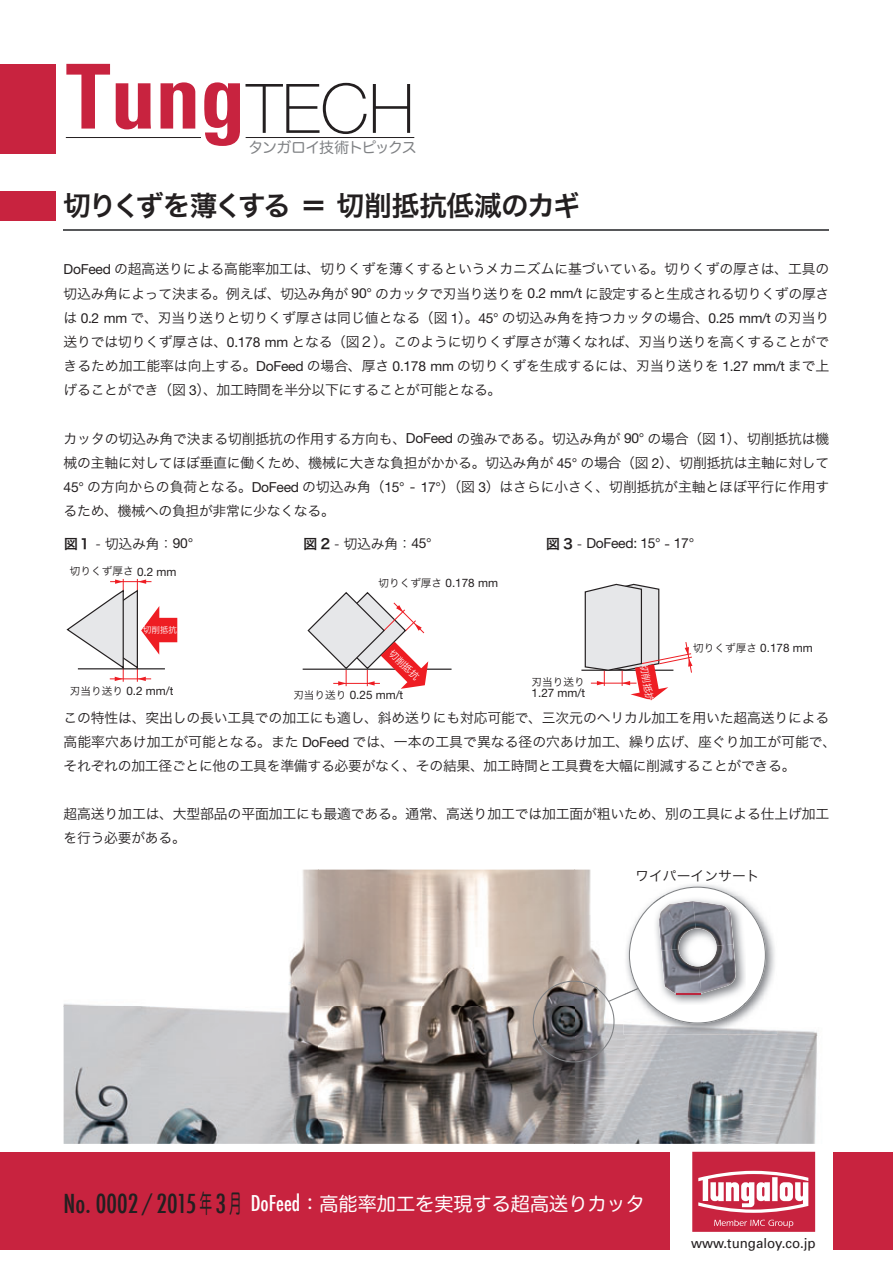
<style>
.page{position:relative;width:893px;height:1263px;background:#fff}
.page>*{position:absolute;margin:0;border:0;box-sizing:border-box;transform-origin:0 0}
.t1{font:27.6px "Hira Kaku Pro N W6 90 pv RKSJ H";letter-spacing:-.045em;color:#231f20}
.t2{font:19.2px "Hira Maru Pro N W4 90 pv RKSJ H";color:#fff}
.t3{font:14.85px "Hira Maru Pro N W4 90 pv RKSJ H";letter-spacing:-.08em;color:#808285}
.t4{font:13.8px/24.2px "Hira Kaku Pro N W3 90 pv RKSJ H";letter-spacing:-.01em;color:#231f20;text-align:justify}
.t5{font:13.8px "Univers";color:#231f20;scale:.96 1}
.t6{font:13.8px "Helvetica Neue";letter-spacing:-.02em;color:#231f20}
.t7{font:11.7px "Helvetica Neue";color:#231f20}
.t8{font:10.65px "Hira Kaku Pro N W3 90 pv RKSJ H";color:#231f20}
.t9{font:9.6px "Hira Kaku Pro N W3 90 pv RKSJ H";color:#fff}
.t10{font:8.55px "Hira Kaku Pro N W3 90 pv RKSJ H";color:#fff}
.s1{font-family:"Helvetica Neue"}
.s2{font-family:"Hira Kaku Pro N W6 90 pv RKSJ H"}
.s3{font-family:"Helvetica Neue";font-weight:300;font-size:14.85px}
.s4{font-weight:300;font-size:14.85px}
.s5{font-family:"Hira Kaku Pro N W3 90 pv RKSJ H"}
.s6{font-family:"Helvetica Neue";font-size:11.7px}
.s7{font-family:"Hira Kaku Pro N W3 90 pv RKSJ H";font-size:10.65px}
.s8{font-family:"Futura";font-weight:500;font-stretch:condensed;font-size:25.5px;color:#231f20}
.s9{font-family:"Futura";font-weight:500;font-stretch:condensed;font-size:21.3px;color:#231f20}
.s10{font-size:25.5px;color:#231f20}
.s11{font-family:"Futura";font-weight:500;font-stretch:condensed;font-size:21.3px}
</style>
<div class="page">
<img style="left:64px;top:870px;width:510px;height:274px">
<img style="left:574px;top:870px;width:17px;height:17px">
<img style="left:574px;top:1062px;width:51px;height:82px">
<img style="left:727px;top:1030px;width:91px;height:114px">
<img style="left:625px;top:1062px;width:102px;height:82px">
<svg style="left:66px;top:64px;width:44px;height:65px"></svg>
<svg style="left:116px;top:83px;width:35px;height:46px"></svg>
<svg style="left:160px;top:82px;width:35px;height:47px"></svg>
<svg style="left:204px;top:82px;width:162px;height:64px"></svg>
<svg style="left:373px;top:84px;width:37px;height:49px"></svg>
<hr style="left:66px;top:137px;width:135px;height:1px;background:#231f20">
<hr style="left:245px;top:137px;width:169px;height:1px;background:#231f20">
<div style="left:688px;top:1148px;width:130px;height:87px;background:linear-gradient(to right,#fff,#fff)"></div>
<svg style="left:692px;top:1152px;width:123px;height:80px"></svg>
<div style="left:0;top:1152px;width:669px;height:98px;background:#c8233f"></div>
<div style="left:833px;top:1152px;width:59px;height:98px;background:#c8233f"></div>
<div style="left:0;top:64px;width:55px;height:89px;background:#c8233f"></div>
<hr style="left:64px;top:230px;width:765px;height:1px;background:#57585a">
<div style="left:0;top:191px;width:55px;height:30px;background:#c8233f"></div>
<img style="left:682px;top:884px;width:95px;height:151px">
<svg style="left:532px;top:887px;width:234px;height:175px"></svg>
<svg style="left:66px;top:579px;width:111px;height:103px"></svg>
<hr style="left:302px;top:669px;width:149px;height:1px;background:#231f20">
<svg style="left:306px;top:592px;width:122px;height:97px"></svg>
<hr style="left:581px;top:670px;width:92px;height:1px;background:#231f20">
<svg style="left:584px;top:583px;width:108px;height:117px"></svg>
<p class="t3" style="left:248px;top:142px;width:170px">タンガロイ技術トピックス</p>
<h1 class="t1" style="left:64px;top:195px;width:519px">切りくずを薄くする ＝ 切削抵抗低減のカギ</h1>
<p class="t4" style="left:64px;top:259px;width:767px"><span class="s1">DoFeed</span> の超高送りによる高能率加工は、切りくずを薄くするというメカニズムに基づいている。切りくずの厚さは、工具の切込み角によって決まる。例えば、切込み角が <span class="s1">90°</span> のカッタで刃当り送りを <span class="s1">0.2 mm/t</span> に設定すると生成される切りくずの厚さは <span class="s1">0.2 mm</span> で、刃当り送りと切りくず厚さは同じ値となる（図 <span class="s1">1</span>）。<span class="s1">45°</span> の切込み角を持つカッタの場合、<span class="s1">0.25 mm/t</span> の刃当り送りでは切りくず厚さは、<span class="s1">0.178 mm</span> となる（図２）。このように切りくず厚さが薄くなれば、刃当り送りを高くすることができるため加工能率は向上する。<span class="s1">DoFeed</span> の場合、厚さ <span class="s1">0.178 mm</span> の切りくずを生成するには、刃当り送りを <span class="s1">1.27 mm/t</span> まで上げることができ（図 <span class="s1">3</span>）、加工時間を半分以下にすることが可能となる。</p>
<p class="t4" style="left:64px;top:428px;width:767px">カッタの切込み角で決まる切削抵抗の作用する方向も、<span class="s1">DoFeed</span> の強みである。切込み角が <span class="s1">90°</span> の場合（図 <span class="s1">1</span>）、切削抵抗は機械の主軸に対してほぼ垂直に働くため、機械に大きな負担がかかる。切込み角が <span class="s1">45°</span> の場合（図 <span class="s1">2</span>）、切削抵抗は主軸に対して<span class="s1">45°</span> の方向からの負荷となる。<span class="s1">DoFeed</span> の切込み角（<span class="s1">15°</span> - <span class="s1">17°</span>）（図 <span class="s1">3</span>）はさらに小さく、切削抵抗が主軸とほぼ平行に作用するため、機械への負担が非常に少なくなる。</p>
<p class="t4" style="left:64px;top:533px;width:130px"><span class="s2">図１</span> <span class="s3">-</span> 切込み角：<span class="s1">90°</span></p>
<p class="t4" style="left:303px;top:533px;width:130px"><span class="s2">図 2</span> <span class="s3">-</span> 切込み角：<span class="s1">45°</span></p>
<p class="t6" style="left:546px;top:538px;width:150px"><span class="s2">図 3</span> <span class="s4">-</span> DoFeed: 15° <span class="s5">-</span> 17°</p>
<p class="t8" style="left:70px;top:567px;width:108px">切りくず厚さ <span class="s6">0.2 mm</span></p>
<p class="t10" style="left:143px;top:627px;width:36px">切削抵抗</p>
<p class="t7" style="left:378px;top:579px;width:121px"><span class="s7">切りくず厚さ</span> 0.178 mm</p>
<p class="t9" style="left:393px;top:649px;width:40px;rotate:45deg">切削抵抗</p>
<p class="t7" style="left:70px;top:686px;width:105px"><span class="s7">刃当り送り</span> 0.2 mm/t</p>
<p class="t7" style="left:293px;top:691px;width:111px"><span class="s7">刃当り送り</span> 0.25 mm/t</p>
<p class="t8" style="left:531px;top:678px;width:55px">刃当り送り</p>
<p class="t7" style="left:531px;top:688px;width:55px">1.27 mm/t</p>
<p class="t9" style="left:647px;top:664px;width:40px;rotate:80deg">切削抵抗</p>
<p class="t7" style="left:693px;top:644px;width:121px"><span class="s7">切りくず厚さ</span> 0.178 mm</p>
<p class="t4" style="left:64px;top:707px;width:774px;text-align:left">この特性は、突出しの長い工具での加工にも適し、斜め送りにも対応可能で、三次元のヘリカル加工を用いた超高送りによる高能率穴あけ加工が可能となる。また <span class="s1">DoFeed</span> では、一本の工具で異なる径の穴あけ加工、繰り広げ、座ぐり加工が可能で、それぞれの加工径ごとに他の工具を準備する必要がなく、その結果、加工時間と工具費を大幅に削減することができる。</p>
<p class="t4" style="left:64px;top:803px;width:767px">超高送り加工は、大型部品の平面加工にも最適である。通常、高送り加工では加工面が粗いため、別の工具による仕上げ加工を行う必要がある。</p>
<p class="t4" style="left:635px;top:865px;width:126px">ワイパーインサート</p>
<h2 class="t2" style="left:64px;top:1196px;width:583px"><span class="s8">No. 0002</span> <span class="s9">/</span> <span class="s8">2015</span> <span class="s10">年</span> <span class="s8">3</span> <span class="s10">月</span> <span class="s11">DoFeed</span>：高能率加工を実現する超高送りカッタ</h2>
<p class="t5" style="left:691px;top:1238px;width:131px">www.tungaloy.co.jp</p>
</div>
